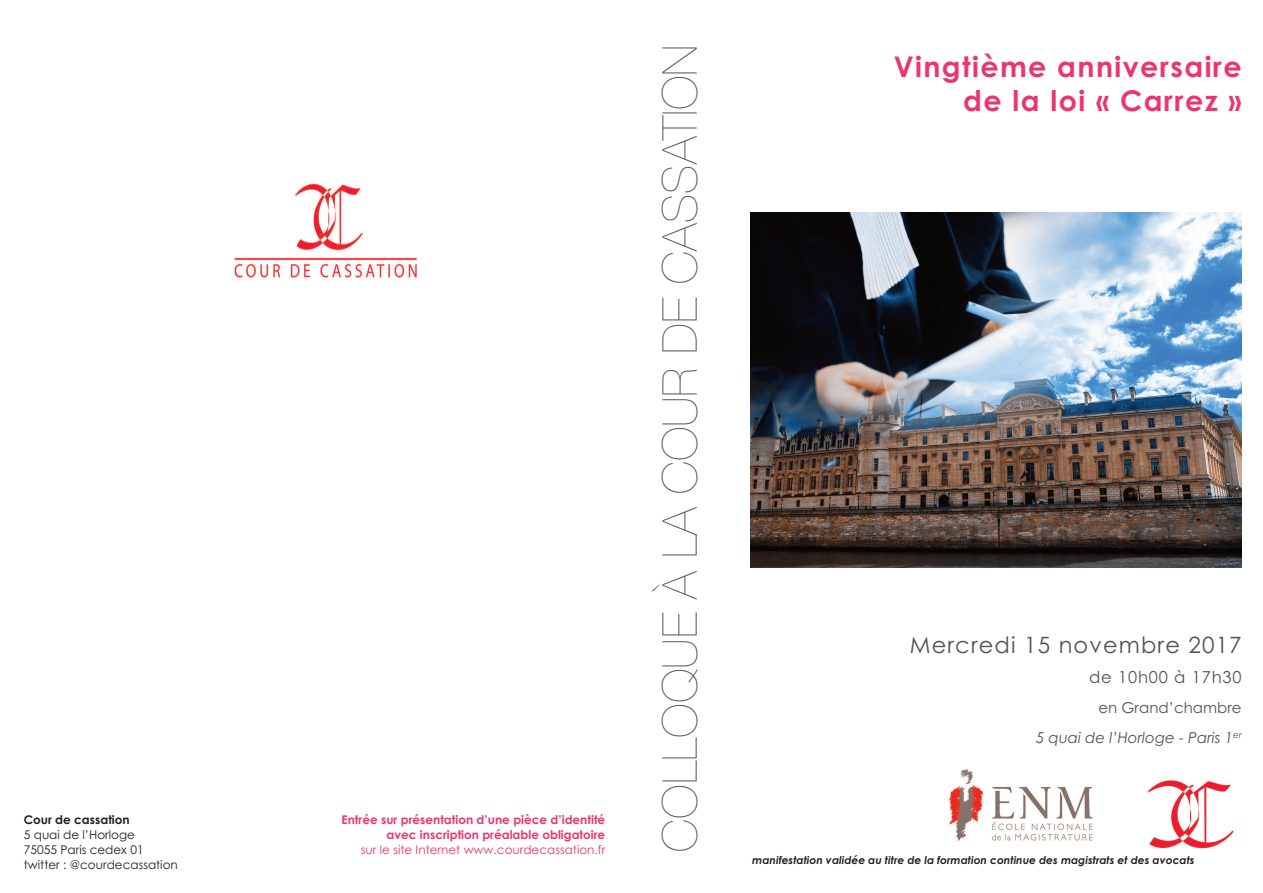
<style>
.page{position:relative;width:1263px;height:893px;background:#fff}
.page>*{position:absolute;margin:0;border:0;box-sizing:border-box;transform-origin:0 0}
.t1{font:200 48px "Helvetica Neue LT Pro";color:#535256}
.t2{font:700 28.5px/34.2px "Century Gothic";letter-spacing:.05em;color:#ee346f;text-align:right}
.t3{font:22.5px "Century Gothic";letter-spacing:.05em;color:#535256}
.t4{font:16.5px "Century Gothic";letter-spacing:.05em;color:#535256}
.t5{font:italic 15px/30px "Century Gothic";color:#535256;text-align:right}
.t6{font:700 12px/15px "Century Gothic";color:#ee346f;text-align:right}
.t7{font:12px/15px "Century Gothic";color:#231f20}
.t8{font:12px "Century Gothic";color:#ee346f}
.t9{font:700 12px "Century Gothic";color:#231f20}
.t10{font:italic 700 10.8px "Century Gothic";color:#231f20}
.s1{font-style:normal}
</style>
<div class="page">
<img style="left:750px;top:212px;width:492px;height:355px">
<img style="left:1147px;top:779px;width:87px;height:70px">
<img style="left:948px;top:769px;width:145px;height:72px">
<img style="left:233px;top:183px;width:184px;height:97px">
<p class="t9" style="left:24px;top:812px;width:107px">Cour de cassation</p>
<p class="t7" style="left:24px;top:827px;width:156px">5 quai de l’Horloge<br>75055 Paris cedex 01 twitter : @courdecassation</p>
<p class="t6" style="left:341px;top:812px;width:265px">Entrée sur présentation d’une pièce d’identité avec inscription préalable obligatoire</p>
<p class="t8" style="left:361px;top:842px;width:246px">sur le site Internet www.courdecassation.fr</p>
<h1 class="t1" style="left:663px;top:852px;width:809px;rotate:-90deg">COLLOQUE À LA COUR DE CASSATION</h1>
<h2 class="t2" style="left:894px;top:50px;width:349px">Vingtième anniversaire de la loi « Carrez »</h2>
<h3 class="t3" style="left:910px;top:632px;width:333px">Mercredi 15 novembre 2017</h3>
<h3 class="t4" style="left:1089px;top:667px;width:154px">de 10h00 à 17h30</h3>
<p class="t5" style="left:1036px;top:693px;width:207px"><span class="s1">en Grand’chambre<br></span>5 quai de l’Horloge - Paris 1<sup>er</sup></p>
<p class="t10" style="left:752px;top:854px;width:444px">manifestation validée au titre de la formation continue des magistrats et des avocats</p>
</div>
